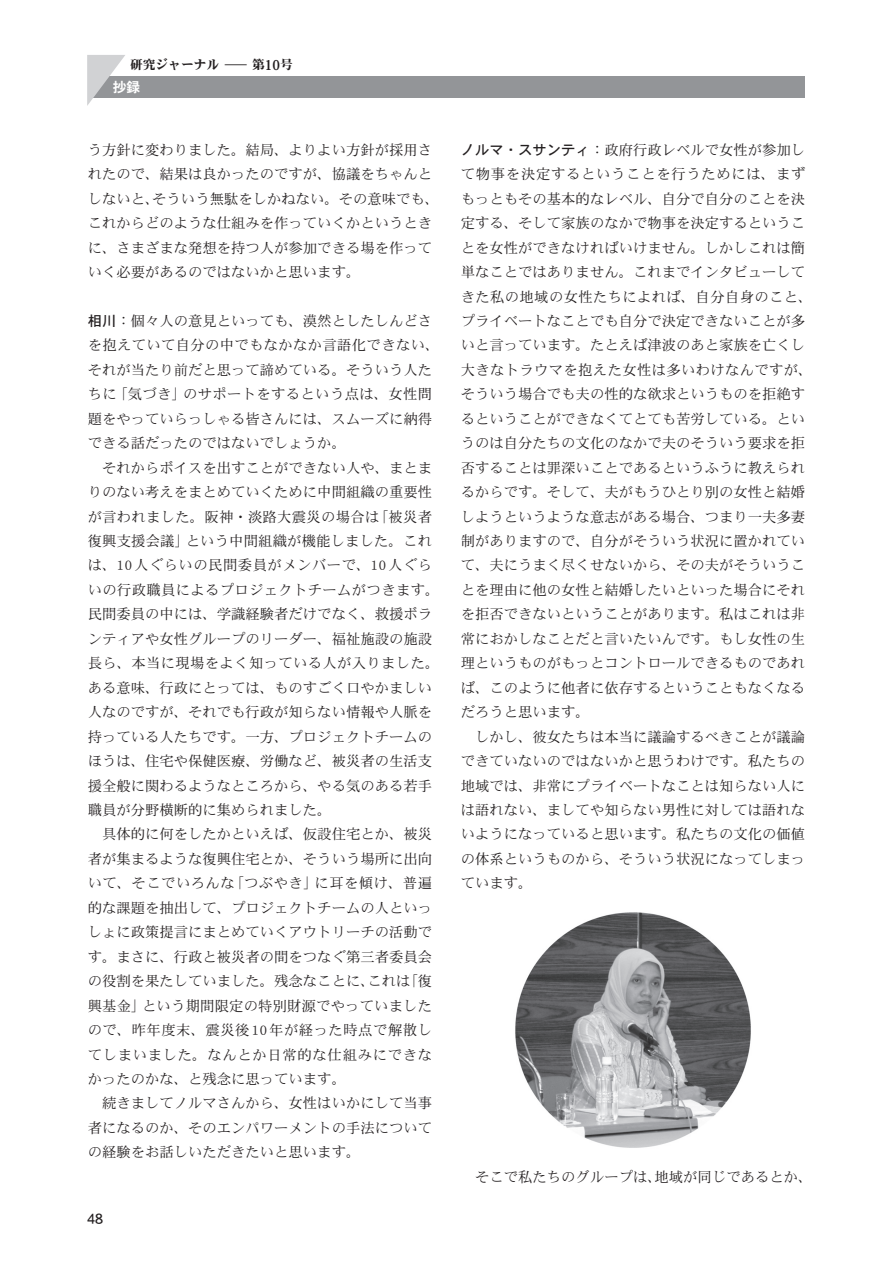
<style>
.page{position:relative;width:893px;height:1263px;background:#fff}
.page>*{position:absolute;margin:0;border:0;box-sizing:border-box;transform-origin:0 0}
.t1{font:15.9px "DFHS Gothic Pro 5 W5";color:#231f20}
.t2{font:14.4px/24.5px "DFHS Mincho Pro 5 W3";color:#231f20}
.t3{font:13.8px "DFHS Gothic Pro 5 W7";color:#fff}
.t4{font:12.75px "DFHS Mincho Pro 5 W9";color:#231f20}
.s1{font-size:11.7px}
.s2{font-size:15.3px}
.s3{font-family:"DFHS Gothic Pro 5 W5"}
</style>
<div class="page">
<div style="left:90px;top:77px;width:715px;height:21px;background:#939598"></div>
<svg style="left:87px;top:55px;width:38px;height:51px"></svg>
<img style="left:515px;top:912px;width:236px;height:236px">
<p class="t4" style="left:130px;top:58px;width:164px">研究ジャーナル<span class="s1">−</span>第<span class="s2">10</span>号</p>
<p class="t3" style="left:113px;top:80px;width:29px">抄録</p>
<p class="t2" style="left:88px;top:137px;width:353px">う方針に変わりました。結局、よりよい方針が採用されたので、結果は良かったのですが、協議をちゃんとしないと、そういう無駄をしかねない。その意味でも、これからどのような仕組みを作っていくかというときに、さまざまな発想を持つ人が参加できる場を作っていく必要があるのではないかと思います。</p>
<p class="t2" style="left:88px;top:308px;width:353px"><span class="s3">相川</span>：個々人の意見といっても、漠然としたしんどさを抱えていて自分の中でもなかなか言語化できない、それが当たり前だと思って諦めている。そういう人たちに「気づき」のサポートをするという点は、女性問題をやっていらっしゃる皆さんには、スムーズに納得できる話だったのではないでしょうか。<br>　それからボイスを出すことができない人や、まとまりのない考えをまとめていくために中間組織の重要性が言われました。阪神・淡路大震災の場合は「被災者復興支援会議」という中間組織が機能しました。これは、10人ぐらいの民間委員がメンバーで、10人ぐらいの行政職員によるプロジェクトチームがつきます。民間委員の中には、学識経験者だけでなく、救援ボランティアや女性グループのリーダー、福祉施設の施設長ら、本当に現場をよく知っている人が入りました。ある意味、行政にとっては、ものすごく口やかましい人なのですが、それでも行政が知らない情報や人脈を持っている人たちです。一方、プロジェクトチームのほうは、住宅や保健医療、労働など、被災者の生活支援全般に関わるようなところから、やる気のある若手職員が分野横断的に集められました。<br>　具体的に何をしたかといえば、仮設住宅とか、被災者が集まるような復興住宅とか、そういう場所に出向いて、そこでいろんな「つぶやき」に耳を傾け、普遍的な課題を抽出して、プロジェクトチームの人といっしょに政策提言にまとめていくアウトリーチの活動です。まさに、行政と被災者の間をつなぐ第三者委員会の役割を果たしていました。残念なことに、これは「復興基金」という期間限定の特別財源でやっていましたので、昨年度末、震災後10年が経った時点で解散してしまいました。なんとか日常的な仕組みにできなかったのかな、と残念に思っています。<br>　続きましてノルマさんから、女性はいかにして当事者になるのか、そのエンパワーメントの手法についての経験をお話しいただきたいと思います。</p>
<p class="t1" style="left:87px;top:1210px;width:17px">48</p>
<p class="t2" style="left:461px;top:137px;width:353px"><span class="s3">ノルマ・スサンティ</span>：政府行政レベルで女性が参加して物事を決定するということを行うためには、まずもっともその基本的なレベル、自分で自分のことを決定する、そして家族のなかで物事を決定するということを女性ができなければいけません。しかしこれは簡単なことではありません。これまでインタビューしてきた私の地域の女性たちによれば、自分自身のこと、プライベートなことでも自分で決定できないことが多いと言っています。たとえば津波のあと家族を亡くし大きなトラウマを抱えた女性は多いわけなんですが、そういう場合でも夫の性的な欲求というものを拒絶するということができなくてとても苦労している。というのは自分たちの文化のなかで夫のそういう要求を拒否することは罪深いことであるというふうに教えられるからです。そして、夫がもうひとり別の女性と結婚しようというような意志がある場合、つまり一夫多妻制がありますので、自分がそういう状況に置かれていて、夫にうまく尽くせないから、その夫がそういうことを理由に他の女性と結婚したいといった場合にそれを拒否できないということがあります。私はこれは非常におかしなことだと言いたいんです。もし女性の生理というものがもっとコントロールできるものであれば、このように他者に依存するということもなくなるだろうと思います。<br>　しかし、彼女たちは本当に議論するべきことが議論できていないのではないかと思うわけです。私たちの地域では、非常にプライベートなことは知らない人には語れない、ましてや知らない男性に対しては語れないようになっていると思います。私たちの文化の価値の体系というものから、そういう状況になってしまっています。</p>
<p class="t2" style="left:461px;top:1164px;width:353px">　そこで私たちのグループは、地域が同じであるとか、</p>
</div>
